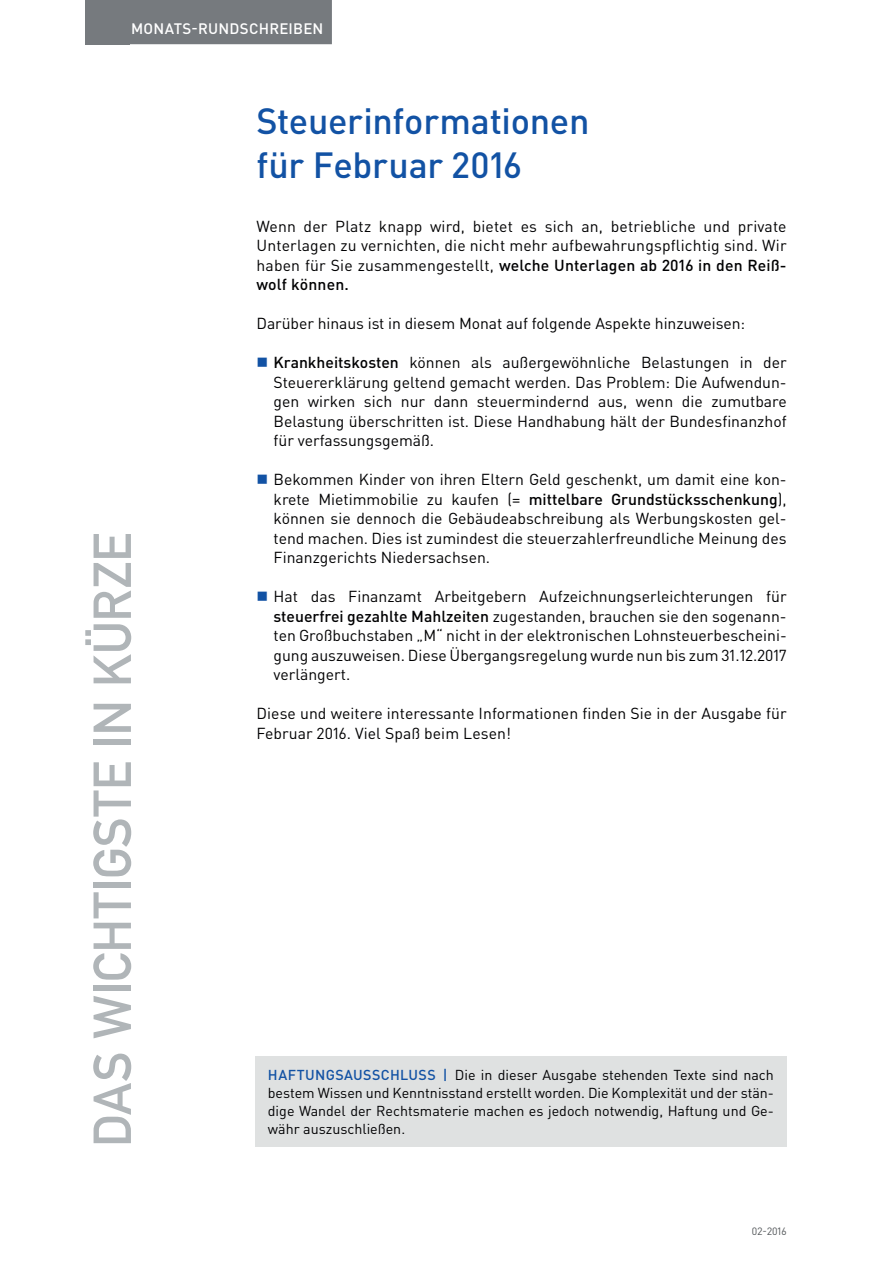
<style>
.page{position:relative;width:893px;height:1263px;background:#fff}
.page>*{position:absolute;margin:0;border:0;box-sizing:border-box;transform-origin:0 0}
.t1{font:52.5px "DIN Mittelschrift Std";color:#b0b5b8}
.t2{font:500 36px/43.5px "DIN Pro";letter-spacing:-.01em;color:#1252a4}
.t3{font:15.75px/19.5px "DIN Pro";color:#000002;text-align:justify}
.t4{font:500 15px "DIN Pro";letter-spacing:.015em;color:#fff}
.t5{font:14.25px/18px "DIN Pro";color:#000002;text-align:justify}
.t6{font:10.5px "DIN Pro";color:#505457}
.s1{font-weight:500}
.s2{font-weight:500;color:#1252a4}
</style>
<div class="page">
<div style="left:85px;top:0;width:45px;height:44px;background:#767a7e"></div>
<div style="left:122px;top:0;width:210px;height:44px;background:#767a7e"></div>
<div style="left:255px;top:1057px;width:532px;height:90px;background:#dfe1e1"></div>
<p class="t4" style="left:131px;top:18px;width:194px">MONATS-RUNDSCHREIBEN</p>
<h1 class="t1" style="left:82px;top:1147px;width:616px;rotate:-90deg">DAS WICHTIGSTE IN KÜRZE</h1>
<h2 class="t2" style="left:257px;top:98px;width:334px">Steuerinformationen für Februar 2016</h2>
<p class="t3" style="left:257px;top:216px;width:532px">Wenn der Platz knapp wird, bietet es sich an, betriebliche und private Unterlagen zu vernichten, die nicht mehr aufbewahrungspflichtig sind. Wir haben für Sie zusammengestellt, <span class="s1">welche Unterlagen ab 2016 in den Reiß&shy;wolf können.</span></p>
<p class="t3" style="left:257px;top:313px;width:490px">Darüber hinaus ist in diesem Monat auf folgende Aspekte hinzuweisen:</p>
<p class="t3" style="left:274px;top:352px;width:515px"><span class="s1">Krankheitskosten</span> können als außergewöhnliche Belastungen in der Steuererklärung geltend gemacht werden. Das Problem: Die Aufwendun&shy;gen wirken sich nur dann steuermindernd aus, wenn die zumutbare Belastung überschritten ist. Diese Handhabung hält der Bundesfinanzhof für verfassungsgemäß.</p>
<p class="t3" style="left:274px;top:469px;width:515px">Bekommen Kinder von ihren Eltern Geld geschenkt, um damit eine kon&shy;krete Mietimmobilie zu kaufen (= <span class="s1">mittelbare Grundstücksschenkung</span>), können sie dennoch die Gebäudeabschreibung als Werbungskosten gel&shy;tend machen. Dies ist zumindest die steuerzahlerfreundliche Meinung des Finanzgerichts Niedersachsen.</p>
<p class="t3" style="left:274px;top:586px;width:515px">Hat das Finanzamt Arbeitgebern Aufzeichnungserleichterungen für <span class="s1">steuerfrei gezahlte Mahlzeiten</span> zugestanden, brauchen sie den sogenann&shy;ten Großbuchstaben „M“ nicht in der elektronischen Lohnsteuerbescheini&shy;gung auszuweisen. Diese Übergangsregelung wurde nun bis zum 31.12.2017 verlängert.</p>
<p class="t3" style="left:257px;top:703px;width:532px">Diese und weitere interessante Informationen finden Sie in der Ausgabe für<br>Februar 2016. Viel Spaß beim Lesen!</p>
<p class="t5" style="left:268px;top:1065px;width:508px"><span class="s2">HAFTUNGSAUSSCHLUSS |</span> Die in dieser Ausgabe stehenden Texte sind nach bestem Wissen und Kenntnisstand erstellt worden. Die Komplexität und der stän&shy;dige Wandel der Rechtsmaterie machen es jedoch notwendig, Haftung und Ge&shy;währ auszuschließen.</p>
<p class="t6" style="left:752px;top:1224px;width:36px">02-2016</p>
</div>
